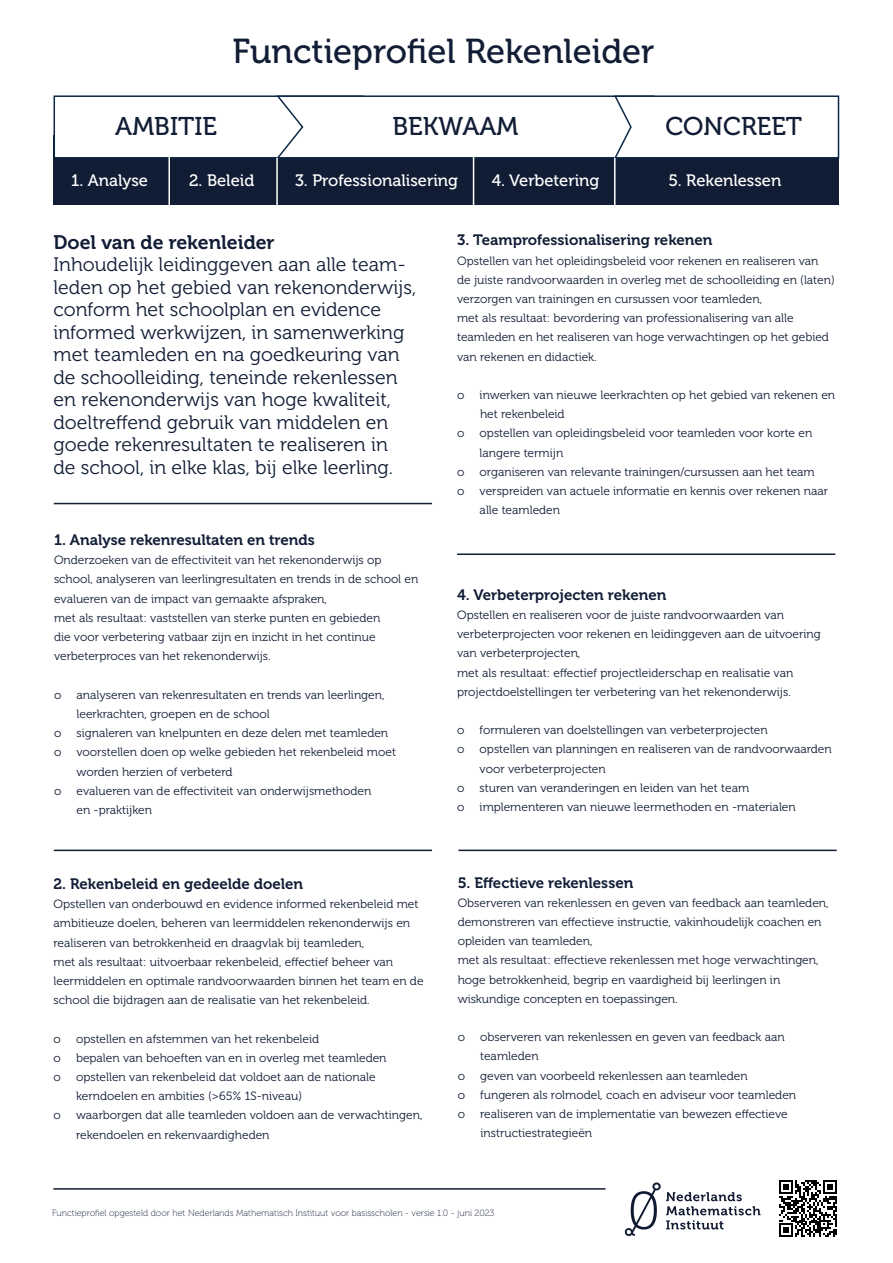
<style>
.page{position:relative;width:893px;height:1263px;background:#fff}
.page>*{position:absolute;margin:0;border:0;box-sizing:border-box;transform-origin:0 0}
.t1{font:34.5px "Museo 500";color:#111d35}
.t2{font:25.65px "Museo 500";color:#111d35}
.t3{font:19.5px/22.5px "Museo 300";color:#111d35}
.t4{font:19.5px "Museo 700";color:#111d35}
.t5{font:16.5px "Museo 500";color:#fff}
.t6{font:15px "Museo 700";color:#111d35}
.t7{font:12px/19.2px "Museo 300";color:#111d35}
.t8{font:9px "Museo 100";color:#111d35}
</style>
<div class="page">
<div style="left:54px;top:136px;width:785px;height:69px;background:#111d35"></div>
<div style="left:54px;top:95px;width:309px;height:64px;background:#fff;border:2px solid #0b2745"></div>
<svg style="left:275px;top:95px;width:565px;height:64px"></svg>
<hr style="left:168px;top:157px;width:2px;height:48px;background:#fff">
<hr style="left:473px;top:156px;width:1px;height:50px;background:#fff">
<hr style="left:614px;top:158px;width:1px;height:47px;background:#fff">
<hr style="left:276px;top:158px;width:2px;height:47px;background:#fff">
<hr style="left:54px;top:503px;width:378px;height:1px;background:#111d35">
<hr style="left:54px;top:850px;width:378px;height:1px;background:#111d35">
<hr style="left:457px;top:553px;width:378px;height:2px;background:#111d35">
<hr style="left:458px;top:850px;width:379px;height:1px;background:#111d35">
<hr style="left:53px;top:1188px;width:552px;height:2px;background:#111d35">
<svg style="left:624px;top:1182px;width:136px;height:54px"></svg>
<svg style="left:779px;top:1180px;width:58px;height:57px"></svg>
<h1 class="t1" style="left:232px;top:33px;width:424px">Functieprofiel Rekenleider</h1>
<h2 class="t2" style="left:392px;top:112px;width:127px">BEKWAAM</h2>
<h2 class="t2" style="left:665px;top:112px;width:138px">CONCREET</h2>
<h2 class="t2" style="left:115px;top:112px;width:103px">AMBITIE</h2>
<h3 class="t5" style="left:71px;top:171px;width:79px">1. Analyse</h3>
<h3 class="t5" style="left:189px;top:171px;width:67px">2. Beleid</h3>
<h3 class="t5" style="left:295px;top:171px;width:165px">3. Professionalisering</h3>
<h3 class="t5" style="left:492px;top:171px;width:109px">4. Verbetering</h3>
<h3 class="t5" style="left:668px;top:171px;width:114px">5. Rekenlessen</h3>
<h3 class="t4" style="left:54px;top:231px;width:223px">Doel van de rekenleider</h3>
<p class="t3" style="left:54px;top:254px;width:364px">Inhoudelijk leidinggeven aan alle team&shy;leden op het gebied van rekenonderwijs, conform het schoolplan en evidence informed werkwijzen, in samenwerking met teamleden en na goedkeuring van de schoolleiding, teneinde rekenlessen en rekenonderwijs van hoge kwaliteit, doeltreffend gebruik van middelen en goede rekenresultaten te realiseren in<br>de school, in elke klas, bij elke leerling.</p>
<p class="t6" style="left:54px;top:531px;width:262px">1. Analyse rekenresultaten en trends</p>
<p class="t7" style="left:54px;top:551px;width:366px">Onderzoeken van de effectiviteit van het rekenonderwijs op school, analyseren van leerlingresultaten en trends in de school en evalueren van de impact van gemaakte afspraken,<br>met als resultaat: vaststellen van sterke punten en gebieden<br>die voor verbetering vatbaar zijn en inzicht in het continue verbeterproces van het rekenonderwijs.</p>
<p class="t7" style="left:54px;top:685px;width:9px">o</p>
<p class="t7" style="left:76px;top:685px;width:310px">analyseren van rekenresultaten en trends van leerlingen, leerkrachten, groepen en de school</p>
<p class="t7" style="left:54px;top:724px;width:9px">o</p>
<p class="t7" style="left:76px;top:724px;width:313px">signaleren van knelpunten en deze delen met teamleden</p>
<p class="t7" style="left:54px;top:743px;width:9px">o</p>
<p class="t7" style="left:76px;top:743px;width:321px">voorstellen doen op welke gebieden het rekenbeleid moet worden herzien of verbeterd</p>
<p class="t7" style="left:54px;top:781px;width:9px">o</p>
<p class="t7" style="left:76px;top:781px;width:296px">evalueren van de effectiviteit van onderwijsmethoden en -praktijken</p>
<p class="t6" style="left:54px;top:875px;width:251px">2. Rekenbeleid en gedeelde doelen</p>
<p class="t7" style="left:54px;top:895px;width:372px">Opstellen van onderbouwd en evidence informed rekenbeleid met ambitieuze doelen, beheren van leermiddelen rekenonderwijs en realiseren van betrokkenheid en draagvlak bij teamleden,<br>met als resultaat: uitvoerbaar rekenbeleid, effectief beheer van leermiddelen en optimale randvoorwaarden binnen het team en de school die bijdragen aan de realisatie van het rekenbeleid.</p>
<p class="t7" style="left:54px;top:1029px;width:9px">o</p>
<p class="t7" style="left:76px;top:1029px;width:245px">opstellen en afstemmen van het rekenbeleid</p>
<p class="t7" style="left:54px;top:1048px;width:9px">o</p>
<p class="t7" style="left:76px;top:1048px;width:312px">bepalen van behoeften van en in overleg met teamleden</p>
<p class="t7" style="left:54px;top:1067px;width:9px">o</p>
<p class="t7" style="left:76px;top:1067px;width:301px">opstellen van rekenbeleid dat voldoet aan de nationale kerndoelen en ambities (&gt;65% 1S-niveau)</p>
<p class="t7" style="left:54px;top:1106px;width:9px">o</p>
<p class="t7" style="left:76px;top:1106px;width:348px">waarborgen dat alle teamleden voldoen aan de verwachtingen, rekendoelen en rekenvaardigheden</p>
<p class="t6" style="left:457px;top:232px;width:257px">3. Teamprofessionalisering rekenen</p>
<p class="t7" style="left:457px;top:251px;width:379px">Opstellen van het opleidingsbeleid voor rekenen en realiseren van de juiste randvoorwaarden in overleg met de schoolleiding en (laten) verzorgen van trainingen en cursussen voor teamleden,<br>met als resultaat: bevordering van professionalisering van alle teamleden en het realiseren van hoge verwachtingen op het gebied van rekenen en didactiek.</p>
<p class="t7" style="left:457px;top:386px;width:9px">o</p>
<p class="t7" style="left:480px;top:386px;width:357px">inwerken van nieuwe leerkrachten op het gebied van rekenen en het rekenbeleid</p>
<p class="t7" style="left:457px;top:424px;width:9px">o</p>
<p class="t7" style="left:480px;top:424px;width:334px">opstellen van opleidingsbeleid voor teamleden voor korte en langere termijn</p>
<p class="t7" style="left:457px;top:462px;width:9px">o</p>
<p class="t7" style="left:480px;top:462px;width:337px">organiseren van relevante trainingen/cursussen aan het team</p>
<p class="t7" style="left:457px;top:482px;width:9px">o</p>
<p class="t7" style="left:480px;top:482px;width:350px">verspreiden van actuele informatie en kennis over rekenen naar alle teamleden</p>
<p class="t6" style="left:457px;top:586px;width:211px">4. Verbeterprojecten rekenen</p>
<p class="t7" style="left:457px;top:605px;width:365px">Opstellen en realiseren voor de juiste randvoorwaarden van verbeterprojecten voor rekenen en leidinggeven aan de uitvoering van verbeterprojecten,<br>met als resultaat: effectief projectleiderschap en realisatie van projectdoelstellingen ter verbetering van het rekenonderwijs.</p>
<p class="t7" style="left:457px;top:721px;width:9px">o</p>
<p class="t7" style="left:480px;top:721px;width:290px">formuleren van doelstellingen van verbeterprojecten</p>
<p class="t7" style="left:457px;top:740px;width:9px">o</p>
<p class="t7" style="left:480px;top:740px;width:354px">opstellen van planningen en realiseren van de randvoorwaarden voor verbeterprojecten</p>
<p class="t7" style="left:457px;top:778px;width:9px">o</p>
<p class="t7" style="left:480px;top:778px;width:271px">sturen van veranderingen en leiden van het team</p>
<p class="t7" style="left:457px;top:797px;width:9px">o</p>
<p class="t7" style="left:480px;top:797px;width:318px">implementeren van nieuwe leermethoden en -materialen</p>
<p class="t6" style="left:458px;top:874px;width:177px">5. Effectieve rekenlessen</p>
<p class="t7" style="left:458px;top:893px;width:373px">Observeren van rekenlessen en geven van feedback aan teamleden, demonstreren van effectieve instructie, vakinhoudelijk coachen en opleiden van teamleden,<br>met als resultaat: effectieve rekenlessen met hoge verwachtingen, hoge betrokkenheid, begrip en vaardigheid bij leerlingen in wiskundige concepten en toepassingen.</p>
<p class="t7" style="left:458px;top:1028px;width:9px">o</p>
<p class="t7" style="left:480px;top:1028px;width:306px">observeren van rekenlessen en geven van feedback aan teamleden</p>
<p class="t7" style="left:458px;top:1066px;width:9px">o</p>
<p class="t7" style="left:480px;top:1066px;width:269px">geven van voorbeeld rekenlessen aan teamleden</p>
<p class="t7" style="left:458px;top:1085px;width:9px">o</p>
<p class="t7" style="left:480px;top:1085px;width:318px">fungeren als rolmodel, coach en adviseur voor teamleden</p>
<p class="t7" style="left:458px;top:1104px;width:9px">o</p>
<p class="t7" style="left:480px;top:1104px;width:309px">realiseren van de implementatie van bewezen effectieve instructiestrategieën</p>
<p class="t8" style="left:52px;top:1208px;width:444px">Functieprofiel opgesteld door het Nederlands Mathematisch Instituut voor basisscholen - versie 1.0 - juni 2023</p>
</div>
